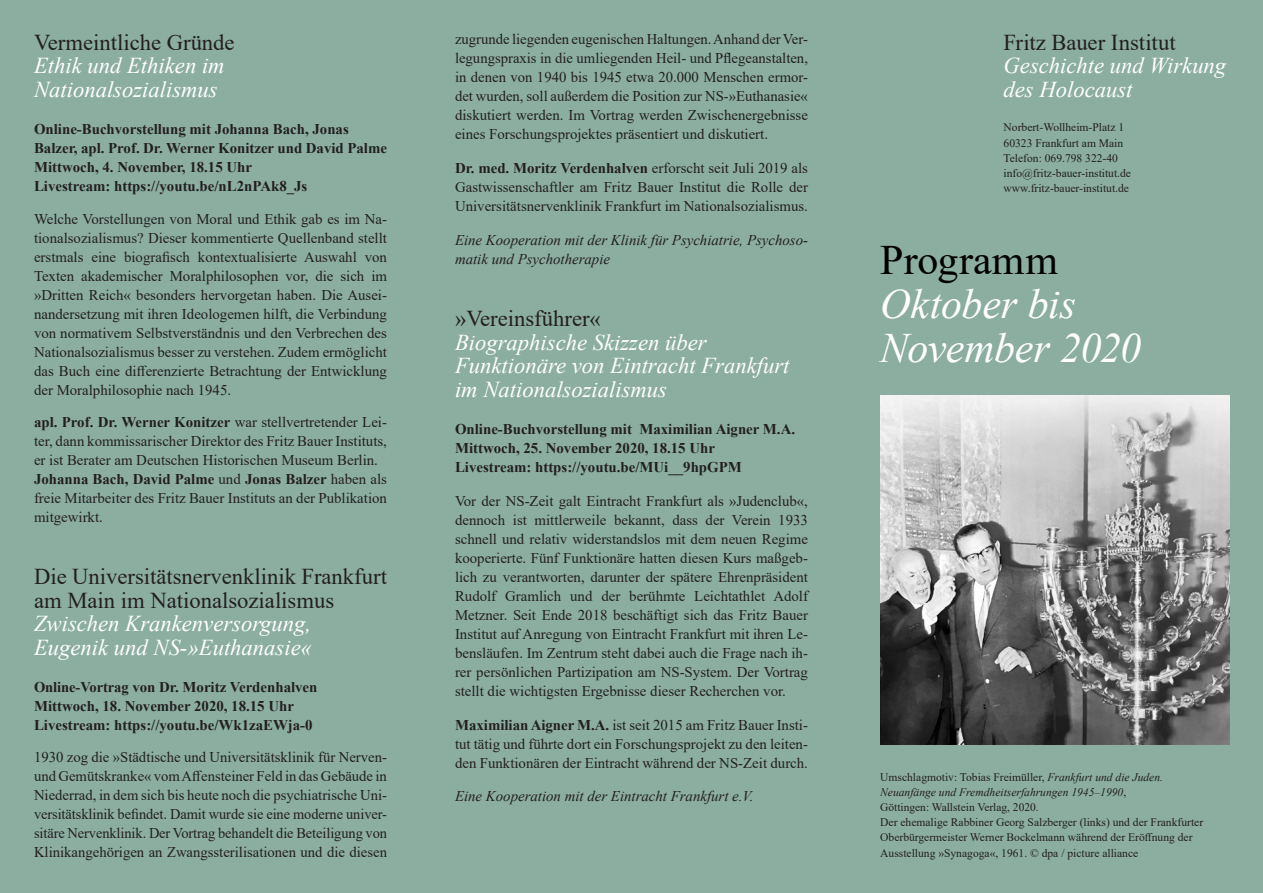
<style>
.page{position:relative;width:1263px;height:893px;background:#8baea1}
.page>*{position:absolute;margin:0;border:0;box-sizing:border-box;transform-origin:0 0}
.Headline_1{font:italic 41.85px "Times New Roman";letter-spacing:-.01em;color:#fff}
.t1{font:41.85px "Times New Roman";letter-spacing:.005em;color:#000001}
.Headline_2{font:italic 22.65px "Times New Roman";color:#fff}
.Headline_2-2{font:22.65px/23.7px "Times New Roman";color:#231f20}
.Titelthema_U1{font:italic 22.65px/23.7px "Times New Roman";color:#fff}
.t2{font:14.85px/19px "Times New Roman";color:#231f20;text-align:justify}
.t3{font:700 14.85px "Times New Roman";color:#231f20}
.t4{font:italic 14.85px/19px "Times New Roman";color:#231f20}
.Bildunterschrift{font:11.55px/15.1px "Times New Roman";color:#231f20}
.Titelthema_U1-2{font:11.55px/15.1px "Times New Roman";color:#231f20}
.s1{font-weight:700}
.s2{font-style:normal;color:#231f20}
.s3{font-style:italic}
</style>
<div class="page">
<img style="left:880px;top:395px;width:349px;height:349px">
<p class="Headline_2-2" style="left:34px;top:30px;width:202px">Vermeintliche Gründe</p>
<p class="Headline_2" style="left:34px;top:50px;width:192px">Ethik und Ethiken im</p>
<p class="Headline_2" style="left:34px;top:74px;width:185px">Nationalsozialismus</p>
<p class="t3" style="left:34px;top:119px;width:316px">Online-Buchvorstellung mit Johanna Bach, Jonas</p>
<p class="t3" style="left:34px;top:137px;width:354px">Balzer, apl. Prof. Dr. Werner Konitzer und David Palme</p>
<p class="t3" style="left:34px;top:156px;width:220px">Mittwoch, 4. November, 18.15 Uhr</p>
<p class="t3" style="left:34px;top:175px;width:275px">Livestream: https://youtu.be/nL2nPAk8_Js</p>
<p class="t2" style="left:34px;top:209px;width:354px">Welche Vorstellungen von Moral und Ethik gab es im Na&shy;tionalsozialismus? Dieser kommentierte Quellenband stellt erstmals eine biografisch kontextualisierte Auswahl von Texten akademischer Moralphilosophen vor, die sich im »Dritten Reich« besonders hervorgetan haben. Die Ausei&shy;nandersetzung mit ihren Ideologemen hilft, die Verbindung von normativem Selbstverständnis und den Verbrechen des Nationalsozialismus besser zu verstehen. Zudem ermöglicht das Buch eine differenzierte Betrachtung der Entwicklung der Moralphilosophie nach 1945.</p>
<p class="t2" style="left:34px;top:412px;width:354px"><span class="s1">apl. Prof. Dr. Werner Konitzer</span> war stellvertretender Lei&shy;ter, dann kommissarischer Direktor des Fritz Bauer Instituts, er ist Berater am Deutschen Historischen Museum Berlin.</p>
<p class="t2" style="left:34px;top:469px;width:354px"><span class="s1">Johanna Bach, David Palme</span> und <span class="s1">Jonas Balzer</span> haben als freie Mitarbeiter des Fritz Bauer Instituts an der Publikation mitgewirkt.</p>
<p class="Headline_2-2" style="left:34px;top:564px;width:354px">Die Universitätsnervenklinik Frankfurt am Main im Nationalsozialismus</p>
<p class="Headline_2" style="left:34px;top:608px;width:279px">Zwischen Krankenversorgung,</p>
<p class="Headline_2" style="left:34px;top:632px;width:280px">Eugenik und NS-»Euthanasie«</p>
<p class="t3" style="left:34px;top:676px;width:285px">Online-Vortrag von Dr. Moritz Verdenhalven</p>
<p class="t3" style="left:34px;top:695px;width:261px">Mittwoch, 18. November 2020, 18.15 Uhr</p>
<p class="t3" style="left:34px;top:714px;width:280px">Livestream: https://youtu.be/Wk1zaEWja-0</p>
<p class="t2" style="left:34px;top:747px;width:354px">1930 zog die »Städtische und Universitätsklinik für Nerven&shy;und Gemütskranke« vom Affensteiner Feld in das Gebäude in Niederrad, in dem sich bis heute noch die psychiatrische Uni&shy;versitätsklinik befindet. Damit wurde sie eine moderne univer&shy;sitäre Nervenklinik. Der Vortrag behandelt die Beteiligung von Klinikangehörigen an Zwangssterilisationen und die diesen</p>
<p class="t2" style="left:455px;top:29px;width:354px">zugrunde liegenden eugenischen Haltungen. Anhand der Ver&shy;legungspraxis in die umliegenden Heil- und Pflegeanstalten, in denen von 1940 bis 1945 etwa 20.000 Menschen ermor&shy;det wurden, soll außerdem die Position zur NS-»Euthanasie« diskutiert werden. Im Vortrag werden Zwischenergebnisse eines Forschungsprojektes präsentiert und diskutiert.</p>
<p class="t2" style="left:455px;top:158px;width:354px"><span class="s1">Dr. med. Moritz Verdenhalven</span> erforscht seit Juli 2019 als Gastwissenschaftler am Fritz Bauer Institut die Rolle der Universitätsnervenklinik Frankfurt im Nationalsozialismus.</p>
<p class="t4" style="left:455px;top:230px;width:354px">Eine Kooperation mit der Klinik für Psychiatrie, Psychoso&shy;matik und Psychotherapie</p>
<p class="Headline_2-2" style="left:455px;top:306px;width:147px">»Vereinsführer«</p>
<p class="Headline_2" style="left:455px;top:326px;width:253px">Biographische Skizzen über</p>
<p class="Headline_2" style="left:455px;top:350px;width:336px">Funktionäre von Eintracht Frankfurt</p>
<p class="Headline_2" style="left:455px;top:374px;width:214px">im Nationalsozialismus</p>
<p class="t3" style="left:455px;top:418px;width:342px">Online-Buchvorstellung mit Maximilian Aigner M.A.</p>
<p class="t3" style="left:455px;top:437px;width:261px">Mittwoch, 25. November 2020, 18.15 Uhr</p>
<p class="t3" style="left:455px;top:456px;width:288px">Livestream: https://youtu.be/MUi__9hpGPM</p>
<p class="t2" style="left:455px;top:491px;width:354px">Vor der NS-Zeit galt Eintracht Frankfurt als »Judenclub«, dennoch ist mittlerweile bekannt, dass der Verein 1933 schnell und relativ widerstandslos mit dem neuen Regime kooperierte. Fünf Funktionäre hatten diesen Kurs maßgeb&shy;lich zu verantworten, darunter der spätere Ehrenpräsident Rudolf Gramlich und der berühmte Leichtathlet Adolf Metzner. Seit Ende 2018 beschäftigt sich das Fritz Bauer Institut auf Anregung von Eintracht Frankfurt mit ihren Le&shy;bensläufen. Im Zentrum steht dabei auch die Frage nach ih&shy;rer persönlichen Partizipation am NS-System. Der Vortrag stellt die wichtigsten Ergebnisse dieser Recherchen vor.</p>
<p class="t2" style="left:455px;top:715px;width:354px"><span class="s1">Maximilian Aigner M.A.</span> ist seit 2015 am Fritz Bauer Insti&shy;tut tätig und führte dort ein Forschungsprojekt zu den leiten&shy;den Funktionären der Eintracht während der NS-Zeit durch.</p>
<p class="t4" style="left:455px;top:786px;width:300px">Eine Kooperation mit der Eintracht Frankfurt e.V.</p>
<p class="Titelthema_U1" style="left:1003px;top:30px;width:224px"><span class="s2">Fritz Bauer Institut<br></span>Geschichte und Wirkung</p>
<p class="Titelthema_U1" style="left:1003px;top:77px;width:130px">des Holocaust</p>
<p class="Titelthema_U1-2" style="left:1003px;top:120px;width:129px">Norbert-Wollheim-Platz 1<br>60323 Frankfurt am Main<br>Telefon: 069.798 322-40 info@fritz-bauer-institut.de www.fritz-bauer-institut.de</p>
<p class="t1" style="left:880px;top:230px;width:179px">Programm</p>
<p class="Headline_1" style="left:880px;top:275px;width:197px">Oktober bis</p>
<p class="Headline_1" style="left:880px;top:319px;width:262px">November 2020</p>
<p class="Bildunterschrift" style="left:880px;top:769px;width:324px">Umschlagmotiv: Tobias Freimüller, <span class="s3">Frankfurt und die Juden.<br>Neuanfänge und Fremdheitserfahrungen 1945–1990</span>,<br>Göttingen: Wallstein Verlag, 2020.<br>Der ehemalige Rabbiner Georg Salzberger (links) und der Frankfurter Oberbürgermeister Werner Bockelmann während der Eröffnung der Ausstellung »Synagoga«, 1961. © dpa / picture alliance</p>
</div>
